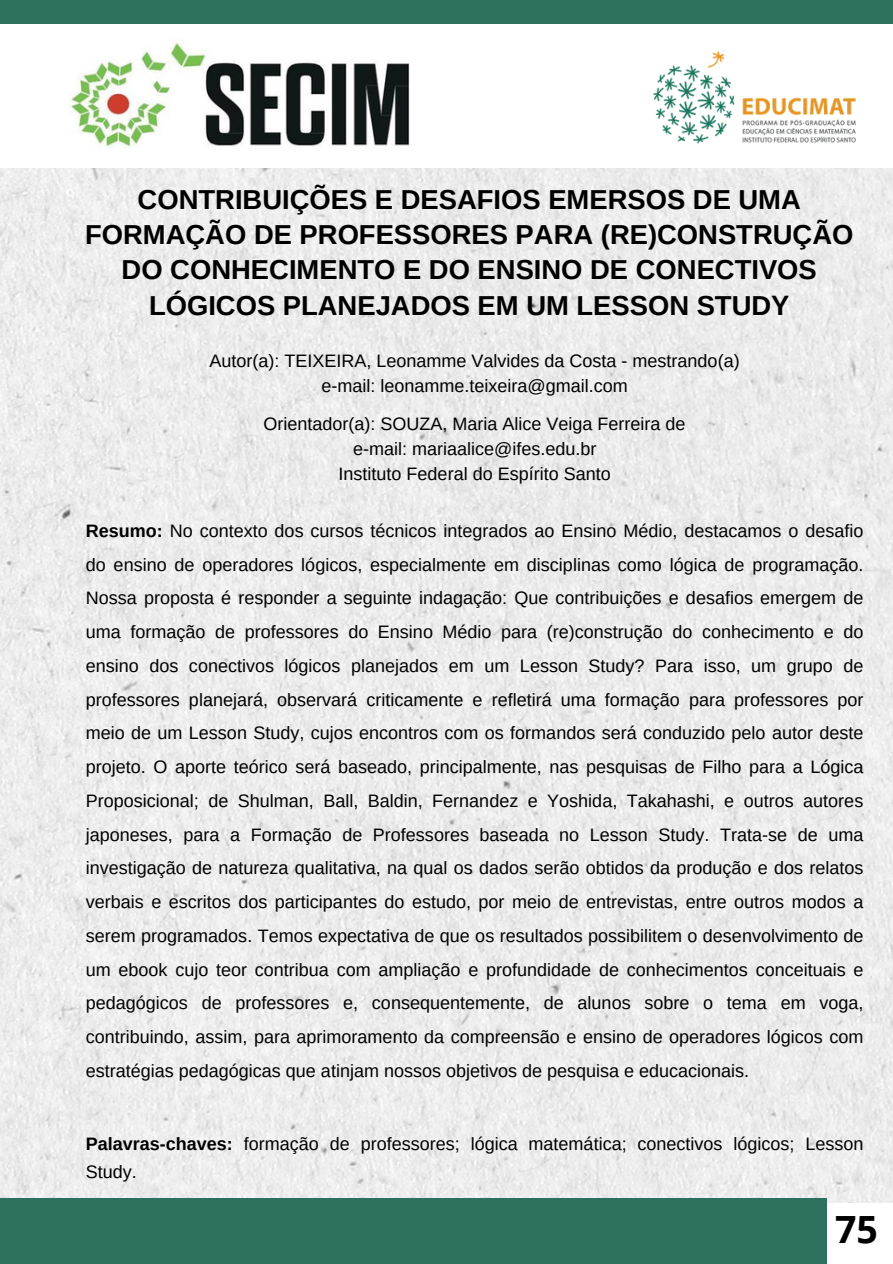
<style>
.page{position:relative;width:893px;height:1264px;background:#fff}
.page>*{position:absolute;margin:0;border:0;box-sizing:border-box;transform-origin:0 0}
.t1{font:700 37.5px "Open Sans";color:#000}
.t2{font:700 27.45px/35.4px "Arimo";color:#000;text-align:center}
.t3{font:18px/33.8px "Arimo";color:#000;text-align:center}
.s1{font-weight:700}
</style>
<div class="page">
<img style="left:0;top:168px;width:892px;height:1033px">
<div style="left:0;top:0;width:892px;height:24px;background:#2c705d"></div>
<div style="left:0;top:1198px;width:826px;height:65px;background:#2c705d"></div>
<img style="left:653px;top:51px;width:203px;height:93px">
<img style="left:69px;top:42px;width:340px;height:106px">
<h2 class="t2" style="left:85px;top:181px;width:769px">CONTRIBUIÇÕES E DESAFIOS EMERSOS DE UMA FORMAÇÃO DE PROFESSORES PARA (RE)CONSTRUÇÃO DO CONHECIMENTO E DO ENSINO DE CONECTIVOS LÓGICOS PLANEJADOS EM UM LESSON STUDY</h2>
<p class="t3" style="left:209px;top:349px;width:531px;line-height:24.8px">Autor(a): TEIXEIRA, Leonamme Valvides da Costa - mestrando(a) e-mail: leonamme.teixeira@gmail.com</p>
<p class="t3" style="left:263px;top:412px;width:423px;line-height:24.8px">Orientador(a): SOUZA, Maria Alice Veiga Ferreira de e-mail: mariaalice@ifes.edu.br<br>Instituto Federal do Espírito Santo</p>
<p class="t3" style="left:86px;top:513px;width:779px;text-align:justify"><span class="s1">Resumo:</span> No contexto dos cursos técnicos integrados ao Ensino Médio, destacamos o desafio do ensino de operadores lógicos, especialmente em disciplinas como lógica de programação.<br>Nossa proposta é responder a seguinte indagação: Que contribuições e desafios emergem de uma formação de professores do Ensino Médio para (re)construção do conhecimento e do ensino dos conectivos lógicos planejados em um Lesson Study? Para isso, um grupo de professores planejará, observará criticamente e refletirá uma formação para professores por meio de um Lesson Study, cujos encontros com os formandos será conduzido pelo autor deste projeto. O aporte teórico será baseado, principalmente, nas pesquisas de Filho para a Lógica Proposicional; de Shulman, Ball, Baldin, Fernandez e Yoshida, Takahashi, e outros autores japoneses, para a Formação de Professores baseada no Lesson Study. Trata-se de uma investigação de natureza qualitativa, na qual os dados serão obtidos da produção e dos relatos verbais e escritos dos participantes do estudo, por meio de entrevistas, entre outros modos a serem programados. Temos expectativa de que os resultados possibilitem o desenvolvimento de um ebook cujo teor contribua com ampliação e profundidade de conhecimentos conceituais e pedagógicos de professores e, consequentemente, de alunos sobre o tema em voga, contribuindo, assim, para aprimoramento da compreensão e ensino de operadores lógicos com estratégias pedagógicas que atinjam nossos objetivos de pesquisa e educacionais.</p>
<p class="t3" style="left:86px;top:1129px;width:779px;line-height:28.2px;text-align:left"><span class="s1">Palavras-chaves:</span> formação de professores; lógica matemática; conectivos lógicos; Lesson<br>Study.</p>
<h1 class="t1" style="left:835px;top:1202px;width:44px">75</h1>
</div>
